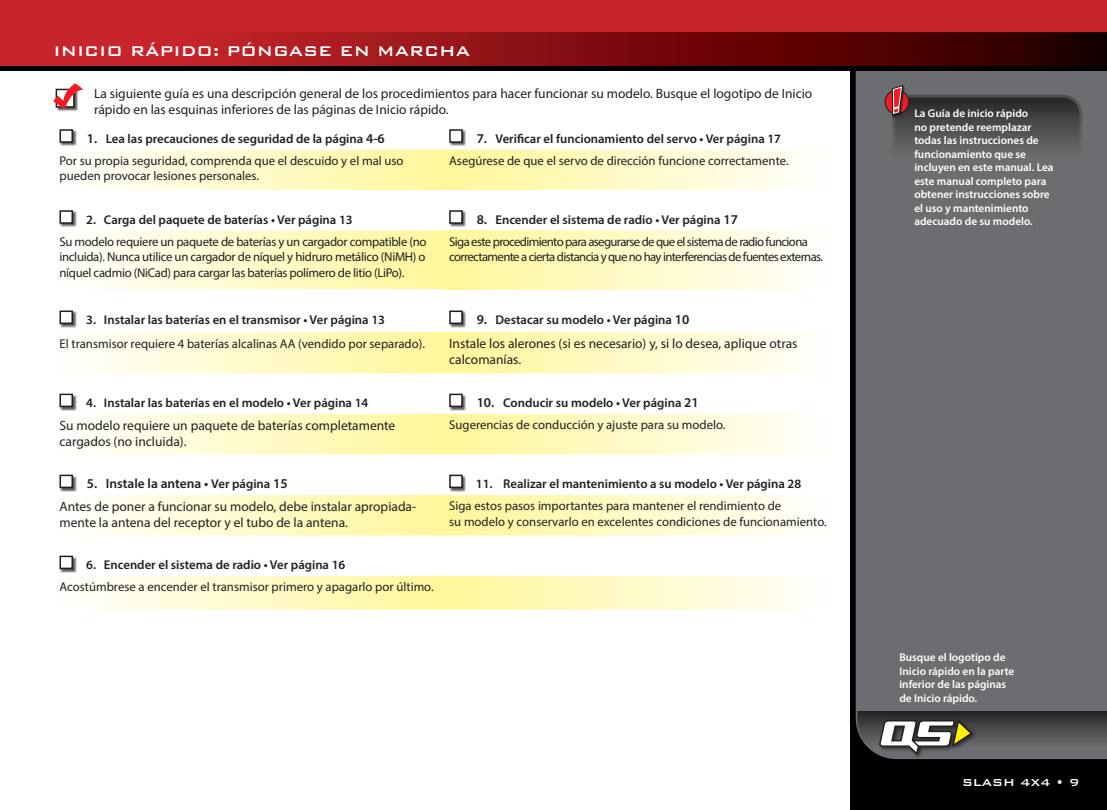
<style>
.page{position:relative;width:1107px;height:810px;background:#fff}
.page>*{position:absolute;margin:0;border:0;box-sizing:border-box;transform-origin:0 0}
.t1{font:500 18.75px "Bank Gothic BT";color:#fff}
.t2{font:13.5px/16.2px "Myriad Pro";color:#231f20}
.t3{font:600 13.5px "Myriad Pro";color:#231f20}
.t4{font:500 13.5px "Bank Gothic BT";color:#fff}
.t5{font:12.75px/15.3px "Myriad Pro";color:#231f20}
.t6{font:600 12.75px "Myriad Pro";color:#231f20}
.t7{font:12.75px/15.3px "Myriad Pro";letter-spacing:-.05em;color:#231f20}
.t8{font:600 11.25px/13.5px "Myriad Pro";color:#fff}
.s1{font-size:13.5px}
.s2{font-size:12.75px}
</style>
<div class="page">
<div style="left:850px;top:13px;width:257px;height:797px;background:#000"></div>
<div style="left:856px;top:71px;width:251px;height:688px;background:#6c6d70"></div>
<div style="left:0;top:0;width:1107px;height:70px;background:#000"></div>
<div style="left:0;top:0;width:1107px;height:51px;background:#c8242b"></div>
<svg style="left:0;top:32px;width:1107px;height:34px;background:#831013"></svg>
<div style="left:56px;top:89px;width:22px;height:23px;background:#231f20;opacity:.75"></div>
<svg style="left:53px;top:83px;width:31px;height:26px"></svg>
<svg style="left:59px;top:150px;width:741px;height:460px"></svg>
<div style="left:443px;top:231px;width:390px;height:58px;background:linear-gradient(to right,#fff799,#fffefc)"></div>
<div style="left:60px;top:129px;width:17px;height:18px;background:#231f20;opacity:.75"></div>
<div style="left:60px;top:130px;width:12px;height:12px;background:#fff"></div>
<div style="left:60px;top:129px;width:13px;height:14px;border:2px solid #231f20"></div>
<div style="left:449px;top:129px;width:18px;height:18px;background:#231f20;opacity:.75"></div>
<div style="left:450px;top:130px;width:12px;height:12px;background:#fff"></div>
<div style="left:449px;top:129px;width:14px;height:14px;border:2px solid #231f20"></div>
<div style="left:60px;top:210px;width:17px;height:18px;background:#231f20;opacity:.75"></div>
<div style="left:60px;top:211px;width:12px;height:12px;background:#fff"></div>
<div style="left:60px;top:210px;width:13px;height:14px;border:2px solid #231f20"></div>
<div style="left:449px;top:210px;width:18px;height:18px;background:#231f20;opacity:.75"></div>
<div style="left:450px;top:211px;width:12px;height:12px;background:#fff"></div>
<div style="left:449px;top:210px;width:14px;height:14px;border:2px solid #231f20"></div>
<div style="left:60px;top:311px;width:17px;height:17px;background:#231f20;opacity:.75"></div>
<div style="left:60px;top:311px;width:12px;height:12px;background:#fff"></div>
<div style="left:60px;top:311px;width:13px;height:13px;border:2px solid #231f20"></div>
<div style="left:449px;top:311px;width:18px;height:17px;background:#231f20;opacity:.75"></div>
<div style="left:450px;top:311px;width:12px;height:12px;background:#fff"></div>
<div style="left:449px;top:311px;width:14px;height:13px;border:2px solid #231f20"></div>
<div style="left:60px;top:394px;width:17px;height:17px;background:#231f20;opacity:.75"></div>
<div style="left:60px;top:394px;width:12px;height:12px;background:#fff"></div>
<div style="left:60px;top:394px;width:13px;height:13px;border:2px solid #231f20"></div>
<div style="left:449px;top:394px;width:18px;height:17px;background:#231f20;opacity:.75"></div>
<div style="left:450px;top:394px;width:12px;height:12px;background:#fff"></div>
<div style="left:449px;top:394px;width:14px;height:13px;border:2px solid #231f20"></div>
<div style="left:60px;top:475px;width:17px;height:17px;background:#231f20;opacity:.75"></div>
<div style="left:60px;top:475px;width:12px;height:12px;background:#fff"></div>
<div style="left:60px;top:475px;width:13px;height:13px;border:2px solid #231f20"></div>
<div style="left:449px;top:475px;width:18px;height:17px;background:#231f20;opacity:.75"></div>
<div style="left:450px;top:475px;width:12px;height:12px;background:#fff"></div>
<div style="left:449px;top:475px;width:14px;height:13px;border:2px solid #231f20"></div>
<div style="left:60px;top:556px;width:17px;height:17px;background:#231f20;opacity:.75"></div>
<div style="left:60px;top:556px;width:12px;height:12px;background:#fff"></div>
<div style="left:60px;top:556px;width:13px;height:13px;border:2px solid #231f20"></div>
<div style="left:892px;top:95px;width:190px;height:84px;border:3px solid #fff;border-radius:18px"></div>
<svg style="left:885px;top:90px;width:24px;height:24px"></svg>
<div style="left:885px;top:90px;width:24px;height:24px;border:1px solid #231f20;border-radius:50%"></div>
<svg style="left:890px;top:83px;width:191px;height:94px;background:#595759"></svg>
<div style="left:878px;top:719px;width:100px;height:41px;background:#231f20;opacity:.8"></div>
<svg style="left:857px;top:711px;width:250px;height:47px;background:#5c5c5a"></svg>
<p class="t1" style="left:54px;top:41px;width:418px">INICIO RÁPIDO: PÓNGASE EN MARCHA</p>
<p class="t2" style="left:94px;top:85px;width:720px">La siguiente guía es una descripción general de los procedimientos para hacer funcionar su modelo. Busque el logotipo de Inicio rápido en las esquinas inferiores de las páginas de Inicio rápido.</p>
<p class="t6" style="left:87px;top:130px;width:299px"><span class="s1">1.</span> Lea las precauciones de seguridad de la página <span class="s1">4-6</span></p>
<p class="t6" style="left:477px;top:130px;width:306px"><span class="s1">7.</span> Verificar el funcionamiento del servo • Ver página 17</p>
<p class="t5" style="left:60px;top:153px;width:346px">Por su propia seguridad, comprenda que el descuido y el mal uso pueden provocar lesiones personales.</p>
<p class="t5" style="left:449px;top:153px;width:341px">Asegúrese de que el servo de dirección funcione correctamente.</p>
<p class="t6" style="left:86px;top:211px;width:268px">2. Carga del paquete de baterías • Ver página 13</p>
<p class="t6" style="left:477px;top:211px;width:263px"><span class="s1">8.</span> Encender el sistema de radio • Ver página <span class="s1">17</span></p>
<p class="t5" style="left:60px;top:234px;width:369px;text-align:justify">Su modelo requiere un paquete de baterías y un cargador compatible (no incluida). Nunca utilice un cargador de níquel y hidruro metálico (NiMH) o níquel cadmio (NiCad) para cargar las baterías polímero de litio (LiPo).</p>
<p class="t7" style="left:449px;top:234px;width:375px">Siga este procedimiento para asegurarse de que el sistema de radio funciona correctamente a cierta distancia y que no hay interferencias de fuentes externas.</p>
<p class="t6" style="left:86px;top:312px;width:300px">3. Instalar las baterías en el transmisor • Ver página 13</p>
<p class="t6" style="left:477px;top:312px;width:214px"><span class="s1">9.</span> Destacar su modelo • Ver página <span class="s1">10</span></p>
<p class="t5" style="left:60px;top:335px;width:367px">El transmisor requiere 4 baterías alcalinas AA (vendido por separado).</p>
<p class="t2" style="left:449px;top:335px;width:350px">Instale los alerones (si es necesario) y, si lo desea, aplique otras calcomanías.</p>
<p class="t6" style="left:86px;top:395px;width:284px">4. Instalar las baterías en el modelo • Ver página 14</p>
<p class="t6" style="left:477px;top:395px;width:224px"><span class="s1">10.</span> Conducir su modelo • Ver página <span class="s1">21</span></p>
<p class="t2" style="left:60px;top:417px;width:337px">Su modelo requiere un paquete de baterías completamente cargados (no incluida).</p>
<p class="t5" style="left:449px;top:417px;width:278px">Sugerencias de conducción y ajuste para su modelo.</p>
<p class="t3" style="left:87px;top:475px;width:202px">5. Instale la antena • <span class="s2">Ver página</span> 15</p>
<p class="t6" style="left:476px;top:476px;width:327px">11. Realizar el mantenimiento a su modelo • Ver página 28</p>
<p class="t2" style="left:60px;top:498px;width:358px">Antes de poner a funcionar su modelo, debe instalar apropiada&shy;mente la antena del receptor y el tubo de la antena.</p>
<p class="t5" style="left:449px;top:498px;width:334px">Siga estos pasos importantes para mantener el rendimiento de</p>
<p class="t5" style="left:449px;top:514px;width:379px">su modelo y conservarlo en excelentes condiciones de funcionamiento.</p>
<p class="t6" style="left:86px;top:557px;width:261px">6. Encender el sistema de radio • Ver página 16</p>
<p class="t5" style="left:60px;top:579px;width:376px">Acostúmbrese a encender el transmisor primero y apagarlo por último.</p>
<p class="t8" style="left:914px;top:107px;width:141px">La Guía de inicio rápido<br>no pretende reemplazar todas las instrucciones de funcionamiento que se incluyen en este manual. Lea este manual completo para obtener instrucciones sobre el uso y mantenimiento adecuado de su modelo.</p>
<p class="t8" style="left:899px;top:650px;width:116px">Busque el logotipo de<br>Inicio rápido en la parte inferior de las páginas de Inicio rápido.</p>
<p class="t4" style="left:962px;top:775px;width:119px">SLASH 4X4 • 9</p>
</div>
